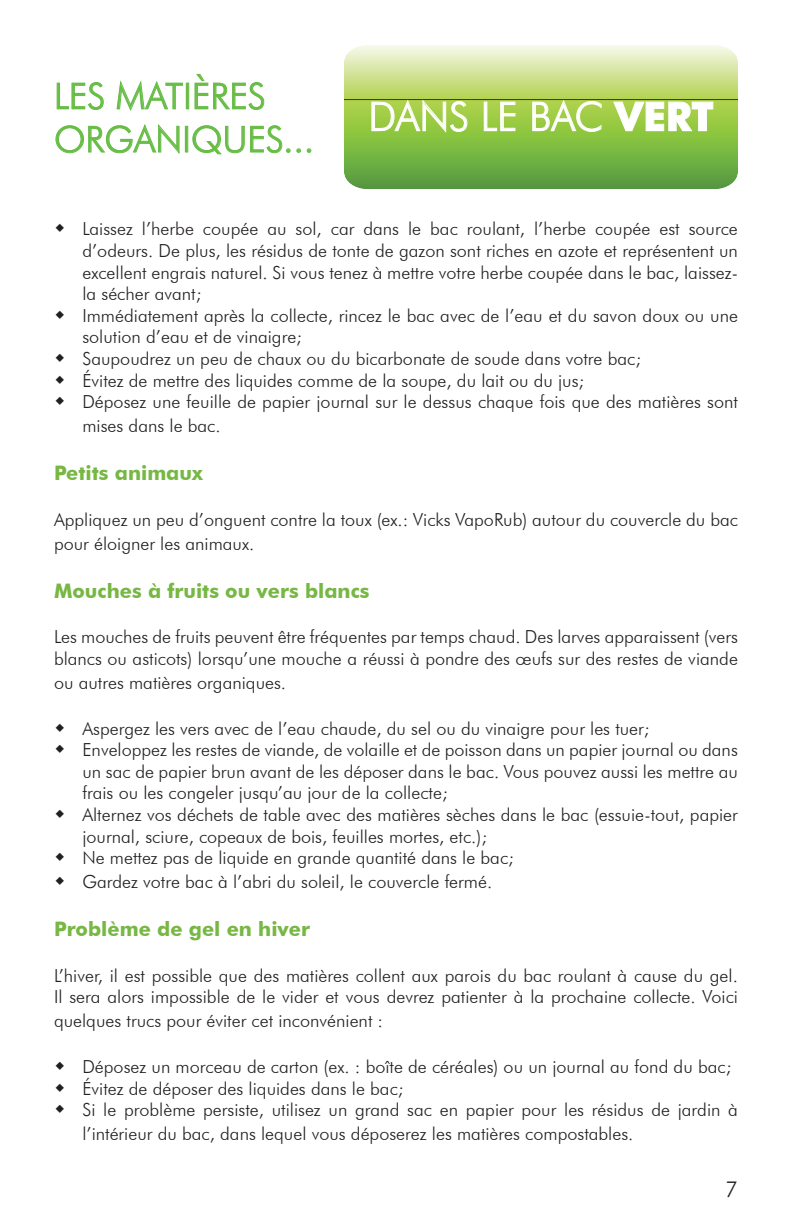
<style>
.page{position:relative;width:792px;height:1224px;background:#fff}
.page>*{position:absolute;margin:0;border:0;box-sizing:border-box;transform-origin:0 0}
.t1{font:300 40px "Futura BT";color:#fff}
.t2{font:300 36px/43.2px "Futura BT";color:#67bd45}
.t3{font:300 22px "Futura BT";color:#231f20}
.t4{font:700 20px "Futura BT";color:#77b743}
.t5{font:300 18px/21.6px "Futura BT";color:#231f20}
.s1{font-weight:700}
</style>
<div class="page">
<img style="left:344px;top:45px;width:394px;height:144px">
<svg style="left:371px;top:98px;width:97px;height:36px;background:#acd064"></svg>
<svg style="left:483px;top:101px;width:33px;height:31px"></svg>
<svg style="left:532px;top:98px;width:71px;height:34px;background:#aed166"></svg>
<svg style="left:612px;top:101px;width:102px;height:31px;background:#aed463"></svg>
<svg style="left:56px;top:82px;width:48px;height:28px"></svg>
<svg style="left:116px;top:80px;width:67px;height:31px"></svg>
<div style="left:186px;top:83px;width:3px;height:26px;border:1px solid #67bd45"></div>
<svg style="left:194px;top:73px;width:71px;height:37px"></svg>
<svg style="left:55px;top:124px;width:125px;height:30px"></svg>
<div style="left:185px;top:126px;width:3px;height:27px;border:1px solid #67bd45"></div>
<svg style="left:192px;top:125px;width:120px;height:30px"></svg>
<h2 class="t2" style="left:54px;top:77px;width:262px">LES MATIÈRES<br>ORGANIQUES...</h2>
<h1 class="t1" style="left:368px;top:100px;width:347px">DANS LE BAC <span class="s1">VERT</span></h1>
<p class="t5" style="left:82px;top:220px;width:657px">Laissez l’herbe coupée au sol, car dans le bac roulant, l’herbe coupée est source d’odeurs. De plus, les résidus de tonte de gazon sont riches en azote et représentent un excellent engrais naturel. Si vous tenez à mettre votre herbe coupée dans le bac, laissez&shy;la sécher avant;<br>Immédiatement après la collecte, rincez le bac avec de l’eau et du savon doux ou une solution d’eau et de vinaigre;<br>Saupoudrez un peu de chaux ou du bicarbonate de soude dans votre bac;<br>Évitez de mettre des liquides comme de la soupe, du lait ou du jus;<br>Déposez une feuille de papier journal sur le dessus chaque fois que des matières sont</p>
<p class="t5" style="left:82px;top:416px;width:140px">mises dans le bac.</p>
<p class="t4" style="left:54px;top:465px;width:150px">Petits animaux</p>
<p class="t5" style="left:54px;top:509px;width:686px;line-height:24px">Appliquez un peu d’onguent contre la toux (ex.: Vicks VapoRub) autour du couvercle du bac pour éloigner les animaux.</p>
<p class="t4" style="left:54px;top:582px;width:317px">Mouches à fruits ou vers blancs</p>
<p class="t5" style="left:54px;top:628px;width:686px">Les mouches de fruits peuvent être fréquentes par temps chaud. Des larves apparaissent (vers blancs ou asticots) lorsqu’une mouche a réussi à pondre des œufs sur des restes de viande</p>
<p class="t5" style="left:54px;top:673px;width:234px">ou autres matières organiques.</p>
<p class="t5" style="left:82px;top:719px;width:657px">Aspergez les vers avec de l’eau chaude, du sel ou du vinaigre pour les tuer; Enveloppez les restes de viande, de volaille et de poisson dans un papier journal ou dans un sac de papier brun avant de les déposer dans le bac. Vous pouvez aussi les mettre au frais ou les congeler jusqu’au jour de la collecte;<br>Alternez vos déchets de table avec des matières sèches dans le bac (essuie-tout, papier journal, sciure, copeaux de bois, feuilles mortes, etc.);<br>Ne mettez pas de liquide en grande quantité dans le bac;</p>
<p class="t5" style="left:82px;top:872px;width:411px">Gardez votre bac à l’abri du soleil, le couvercle fermé.</p>
<p class="t4" style="left:54px;top:921px;width:258px">Problème de gel en hiver</p>
<p class="t5" style="left:54px;top:966px;width:686px">L’hiver, il est possible que des matières collent aux parois du bac roulant à cause du gel.<br>Il sera alors impossible de le vider et vous devrez patienter à la prochaine collecte. Voici</p>
<p class="t5" style="left:54px;top:1012px;width:331px">quelques trucs pour éviter cet inconvénient :</p>
<p class="t5" style="left:82px;top:1057px;width:657px">Déposez un morceau de carton (ex. : boîte de céréales) ou un journal au fond du bac;<br>Évitez de déposer des liquides dans le bac;<br>Si le problème persiste, utilisez un grand sac en papier pour les résidus de jardin à</p>
<p class="t5" style="left:82px;top:1124px;width:553px">l’intérieur du bac, dans lequel vous déposerez les matières compostables.</p>
<p class="t3" style="left:725px;top:1180px;width:14px">7</p>
</div>
